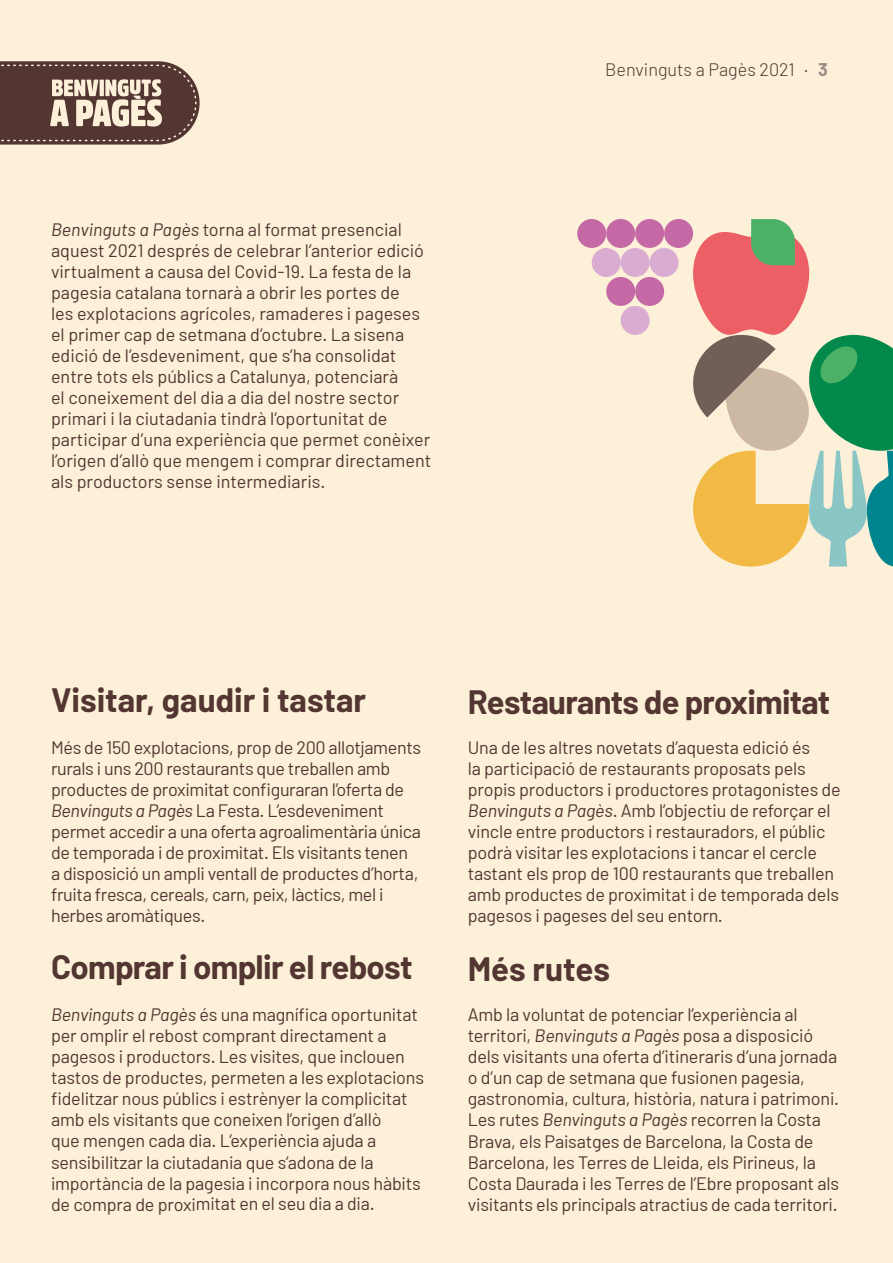
<style>
.page{position:relative;width:893px;height:1263px;background:#fcf0d8}
.page>*{position:absolute;margin:0;border:0;box-sizing:border-box;transform-origin:0 0}
.t1{font:700 33px "Barlow";letter-spacing:-.02em;color:#533631}
.t2{font:700 33px "Barlow";color:#533631}
.t3{font:18px/21px "Barlow";letter-spacing:-.01em;color:#533631}
.t4{font:300 18px "Barlow";color:#533631}
.s1{font-style:italic}
.s2{font-weight:700;color:#9f8a85}
</style>
<div class="page">
<svg style="left:0;top:61px;width:200px;height:84px"></svg>
<div style="left:606px;top:277px;width:29px;height:29px;background:#c468a6;border-radius:50%"></div>
<div style="left:635px;top:277px;width:29px;height:29px;background:#c468a6;border-radius:50%"></div>
<div style="left:621px;top:306px;width:29px;height:29px;background:#daacd1;border-radius:50%"></div>
<div style="left:592px;top:248px;width:29px;height:29px;background:#daacd1;border-radius:50%"></div>
<div style="left:621px;top:248px;width:29px;height:29px;background:#daacd1;border-radius:50%"></div>
<div style="left:650px;top:248px;width:29px;height:29px;background:#daacd1;border-radius:50%"></div>
<div style="left:577px;top:219px;width:29px;height:29px;background:#c468a6;border-radius:50%"></div>
<div style="left:606px;top:219px;width:29px;height:29px;background:#c468a6;border-radius:50%"></div>
<div style="left:635px;top:219px;width:29px;height:29px;background:#c468a6;border-radius:50%"></div>
<div style="left:664px;top:219px;width:29px;height:29px;background:#c468a6;border-radius:50%"></div>
<svg style="left:688px;top:219px;width:205px;height:348px"></svg>
<p class="t3" style="left:51px;top:218px;width:382px"><span class="s1">Benvinguts a Pagès</span> torna al format presencial aquest 2021 després de celebrar l’anterior edició virtualment a causa del Covid-19. La festa de la pagesia catalana tornarà a obrir les portes de<br>les explotacions agrícoles, ramaderes i pageses el primer cap de setmana d’octubre. La sisena edició de l’esdeveniment, que s’ha consolidat entre tots els públics a Catalunya, potenciarà<br>el coneixement del dia a dia del nostre sector primari i la ciutadania tindrà l’oportunitat de participar d’una experiència que permet conèixer l’origen d’allò que mengem i comprar directament als productors sense intermediaris.</p>
<p class="t4" style="left:605px;top:59px;width:224px">Benvinguts a Pagès 2021 · <span class="s2">3</span></p>
<h1 class="t2" style="left:51px;top:680px;width:317px">Visitar, gaudir i tastar</h1>
<p class="t3" style="left:51px;top:737px;width:372px">Més de 150 explotacions, prop de 200 allotjaments rurals i uns 200 restaurants que treballen amb productes de proximitat configuraran l’oferta de <span class="s1">Benvinguts a Pagès</span> La Festa. L’esdeveniment permet accedir a una oferta agroalimentària única de temporada i de proximitat. Els visitants tenen a disposició un ampli ventall de productes d’horta, fruita fresca, cereals, carn, peix, làctics, mel i herbes aromàtiques.</p>
<h1 class="t1" style="left:51px;top:947px;width:363px">Comprar i omplir el rebost</h1>
<p class="t3" style="left:51px;top:1004px;width:375px"><span class="s1">Benvinguts a Pagès</span> és una magnífica oportunitat per omplir el rebost comprant directament a pagesos i productors. Les visites, que inclouen tastos de productes, permeten a les explotacions fidelitzar nous públics i estrènyer la complicitat amb els visitants que coneixen l’origen d’allò<br>que mengen cada dia. L’experiència ajuda a sensibilitzar la ciutadania que s’adona de la importància de la pagesia i incorpora nous hàbits de compra de proximitat en el seu dia a dia.</p>
<h1 class="t1" style="left:468px;top:681px;width:364px">Restaurants de proximitat</h1>
<p class="t3" style="left:468px;top:737px;width:374px">Una de les altres novetats d’aquesta edició és<br>la participació de restaurants proposats pels propis productors i productores protagonistes de <span class="s1">Benvinguts a Pagès</span>. Amb l’objectiu de reforçar el vincle entre productors i restauradors, el públic podrà visitar les explotacions i tancar el cercle tastant els prop de 100 restaurants que treballen amb productes de proximitat i de temporada dels pagesos i pageses del seu entorn.</p>
<h1 class="t2" style="left:468px;top:948px;width:144px">Més rutes</h1>
<p class="t3" style="left:468px;top:1004px;width:373px">Amb la voluntat de potenciar l’experiència al territori, <span class="s1">Benvinguts a Pagès</span> posa a disposició dels visitants una oferta d’itineraris d’una jornada o d’un cap de setmana que fusionen pagesia, gastronomia, cultura, història, natura i patrimoni.<br>Les rutes <span class="s1">Benvinguts a Pagès</span> recorren la Costa Brava, els Paisatges de Barcelona, la Costa de Barcelona, les Terres de Lleida, els Pirineus, la Costa Daurada i les Terres de l’Ebre proposant als visitants els principals atractius de cada territori.</p>
</div>
